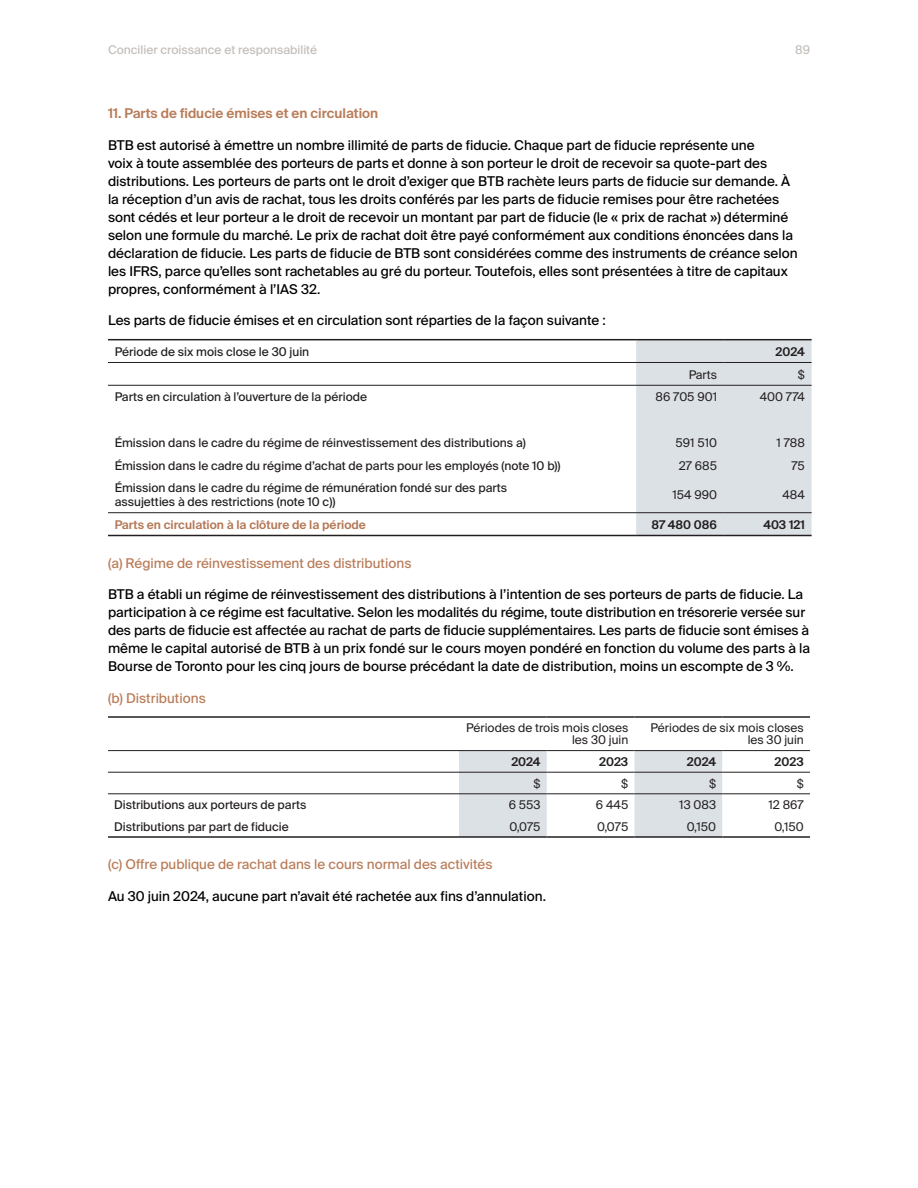
<style>
.page{position:relative;width:918px;height:1188px;background:#fff}
.page>*{position:absolute;margin:0;border:0;box-sizing:border-box;transform-origin:0 0}
.Body_MD_A{font:13.5px/18px "Suisse Intl";color:#000}
.Subtitle_MD_A_Terracotta_Reg{font:13.5px "Suisse Intl";color:#b97c58}
.Subtitle_MD_A_Terracotta_Bold{font:600 13.5px "Suisse Intl";color:#b97c58}
.Table_regular_left{font:12px "Suisse Intl";color:#231f20}
.Table_regular_right{font:12px/12px "Suisse Intl";color:#231f20;text-align:right}
.Table_terracotta{font:600 12px "Suisse Intl";color:#b57957}
.t1{font:12px "Suisse Intl";color:#c4bdb8}
.Table_bold_right{font:600 12px "Suisse Intl";color:#231f20}
</style>
<div class="page">
<div style="left:636px;top:340px;width:176px;height:195px;background:#dce1e6"></div>
<hr style="left:108px;top:339px;width:528px;height:1px;background:#231f20">
<hr style="left:636px;top:339px;width:88px;height:1px;background:#231f20">
<hr style="left:724px;top:339px;width:88px;height:1px;background:#231f20">
<hr style="left:108px;top:362px;width:528px;height:1px;background:#231f20">
<hr style="left:636px;top:362px;width:88px;height:1px;background:#231f20">
<hr style="left:724px;top:362px;width:88px;height:1px;background:#231f20">
<hr style="left:108px;top:385px;width:528px;height:1px;background:#231f20">
<hr style="left:636px;top:385px;width:88px;height:1px;background:#231f20">
<hr style="left:724px;top:385px;width:88px;height:1px;background:#231f20">
<hr style="left:108px;top:512px;width:528px;height:1px;background:#231f20">
<hr style="left:108px;top:535px;width:528px;height:1px;background:#231f20">
<hr style="left:636px;top:512px;width:88px;height:1px;background:#231f20">
<hr style="left:724px;top:512px;width:88px;height:1px;background:#231f20">
<hr style="left:636px;top:535px;width:88px;height:1px;background:#231f20">
<hr style="left:724px;top:535px;width:88px;height:1px;background:#231f20">
<svg style="left:459px;top:751px;width:263px;height:85px"></svg>
<hr style="left:108px;top:716px;width:351px;height:2px;background:#231f20">
<hr style="left:459px;top:716px;width:88px;height:2px;background:#231f20">
<hr style="left:547px;top:716px;width:87px;height:2px;background:#231f20">
<hr style="left:634px;top:716px;width:88px;height:2px;background:#231f20">
<hr style="left:722px;top:716px;width:88px;height:2px;background:#231f20">
<hr style="left:108px;top:750px;width:351px;height:1px;background:#231f20">
<hr style="left:108px;top:772px;width:351px;height:1px;background:#231f20">
<hr style="left:459px;top:750px;width:88px;height:1px;background:#231f20">
<hr style="left:459px;top:772px;width:88px;height:1px;background:#231f20">
<hr style="left:547px;top:750px;width:87px;height:1px;background:#231f20">
<hr style="left:547px;top:772px;width:87px;height:1px;background:#231f20">
<hr style="left:634px;top:750px;width:88px;height:1px;background:#231f20">
<hr style="left:634px;top:772px;width:88px;height:1px;background:#231f20">
<hr style="left:722px;top:750px;width:88px;height:1px;background:#231f20">
<hr style="left:722px;top:772px;width:88px;height:1px;background:#231f20">
<hr style="left:108px;top:794px;width:351px;height:1px;background:#231f20">
<hr style="left:459px;top:794px;width:88px;height:1px;background:#231f20">
<hr style="left:547px;top:794px;width:87px;height:1px;background:#231f20">
<hr style="left:634px;top:794px;width:88px;height:1px;background:#231f20">
<hr style="left:722px;top:794px;width:88px;height:1px;background:#231f20">
<hr style="left:108px;top:836px;width:351px;height:2px;background:#231f20">
<hr style="left:459px;top:836px;width:88px;height:2px;background:#231f20">
<hr style="left:547px;top:836px;width:87px;height:2px;background:#231f20">
<hr style="left:634px;top:836px;width:88px;height:2px;background:#231f20">
<hr style="left:722px;top:836px;width:88px;height:2px;background:#231f20">
<p class="t1" style="left:108px;top:42px;width:211px">Concilier croissance et responsabilité</p>
<p class="t1" style="left:795px;top:43px;width:16px">89</p>
<p class="Subtitle_MD_A_Terracotta_Bold" style="left:108px;top:106px;width:272px">11. Parts de fiducie émises et en circulation</p>
<p class="Body_MD_A" style="left:108px;top:136px;width:691px">BTB est autorisé à émettre un nombre illimité de parts de fiducie. Chaque part de fiducie représente une<br>voix à toute assemblée des porteurs de parts et donne à son porteur le droit de recevoir sa quote-part des distributions. Les porteurs de parts ont le droit d’exiger que BTB rachète leurs parts de fiducie sur demande. À la réception d’un avis de rachat, tous les droits conférés par les parts de fiducie remises pour être rachetées sont cédés et leur porteur a le droit de recevoir un montant par part de fiducie (le « prix de rachat ») déterminé selon une formule du marché. Le prix de rachat doit être payé conformément aux conditions énoncées dans la déclaration de fiducie. Les parts de fiducie de BTB sont considérées comme des instruments de créance selon les IFRS, parce qu’elles sont rachetables au gré du porteur. Toutefois, elles sont présentées à titre de capitaux propres, conformément à l’IAS 32.</p>
<p class="Body_MD_A" style="left:108px;top:312px;width:499px">Les parts de fiducie émises et en circulation sont réparties de la façon suivante :</p>
<p class="Table_regular_left" style="left:115px;top:345px;width:196px">Période de six mois close le 30 juin</p>
<p class="Table_bold_right" style="left:776px;top:345px;width:31px">2024</p>
<p class="Table_regular_right" style="left:689px;top:368px;width:30px">Parts</p>
<p class="Table_regular_right" style="left:798px;top:368px;width:9px">$</p>
<p class="Table_regular_left" style="left:115px;top:390px;width:254px">Parts en circulation à l’ouverture de la période</p>
<p class="Table_regular_right" style="left:656px;top:391px;width:63px">86 705 901</p>
<p class="Table_regular_right" style="left:760px;top:391px;width:47px">400 774</p>
<p class="Table_regular_left" style="left:115px;top:436px;width:413px">Émission dans le cadre du régime de réinvestissement des distributions a)</p>
<p class="Table_regular_right" style="left:676px;top:437px;width:43px">591 510</p>
<p class="Table_regular_right" style="left:776px;top:437px;width:30px">1 788</p>
<p class="Table_regular_left" style="left:115px;top:458px;width:447px">Émission dans le cadre du régime d’achat de parts pour les employés (note 10 b))</p>
<p class="Table_regular_right" style="left:679px;top:460px;width:40px">27 685</p>
<p class="Table_regular_right" style="left:791px;top:460px;width:15px">75</p>
<p class="Table_regular_left" style="left:115px;top:481px;width:394px">Émission dans le cadre du régime de rémunération fondé sur des parts</p>
<p class="Table_regular_left" style="left:115px;top:495px;width:222px">assujetties à des restrictions (note 10 c))</p>
<p class="Table_regular_right" style="left:673px;top:489px;width:46px">154 990</p>
<p class="Table_regular_right" style="left:782px;top:489px;width:24px">484</p>
<p class="Table_terracotta" style="left:115px;top:518px;width:253px">Parts en circulation à la clôture de la période</p>
<p class="Table_bold_right" style="left:651px;top:518px;width:67px">87 480 086</p>
<p class="Table_bold_right" style="left:763px;top:518px;width:43px">403 121</p>
<p class="Subtitle_MD_A_Terracotta_Reg" style="left:108px;top:555px;width:305px">(a) Régime de réinvestissement des distributions</p>
<p class="Body_MD_A" style="left:108px;top:586px;width:704px">BTB a établi un régime de réinvestissement des distributions à l’intention de ses porteurs de parts de fiducie. La participation à ce régime est facultative. Selon les modalités du régime, toute distribution en trésorerie versée sur des parts de fiducie est affectée au rachat de parts de fiducie supplémentaires. Les parts de fiducie sont émises à même le capital autorisé de BTB à un prix fondé sur le cours moyen pondéré en fonction du volume des parts à la Bourse de Toronto pour les cinq jours de bourse précédant la date de distribution, moins un escompte de 3 %.</p>
<p class="Subtitle_MD_A_Terracotta_Reg" style="left:108px;top:690px;width:99px">(b) Distributions</p>
<p class="Table_regular_right" style="left:466px;top:722px;width:164px">Périodes de trois mois closes les 30 juin</p>
<p class="Table_regular_right" style="left:651px;top:722px;width:155px">Périodes de six mois closes les 30 juin</p>
<p class="Table_bold_right" style="left:511px;top:755px;width:31px">2024</p>
<p class="Table_bold_right" style="left:599px;top:755px;width:31px">2023</p>
<p class="Table_bold_right" style="left:687px;top:755px;width:31px">2024</p>
<p class="Table_bold_right" style="left:775px;top:755px;width:31px">2023</p>
<p class="Table_regular_right" style="left:534px;top:778px;width:9px">$</p>
<p class="Table_regular_right" style="left:621px;top:778px;width:9px">$</p>
<p class="Table_regular_right" style="left:709px;top:778px;width:9px">$</p>
<p class="Table_regular_right" style="left:797px;top:778px;width:9px">$</p>
<p class="Table_regular_left" style="left:114px;top:798px;width:194px">Distributions aux porteurs de parts</p>
<p class="Table_regular_right" style="left:509px;top:799px;width:33px">6 553</p>
<p class="Table_regular_right" style="left:596px;top:799px;width:34px">6 445</p>
<p class="Table_regular_right" style="left:679px;top:799px;width:38px">13 083</p>
<p class="Table_regular_right" style="left:768px;top:799px;width:37px">12 867</p>
<p class="Table_regular_left" style="left:114px;top:820px;width:176px">Distributions par part de fiducie</p>
<p class="Table_regular_right" style="left:510px;top:821px;width:33px">0,075</p>
<p class="Table_regular_right" style="left:597px;top:821px;width:33px">0,075</p>
<p class="Table_regular_right" style="left:687px;top:821px;width:31px">0,150</p>
<p class="Table_regular_right" style="left:775px;top:821px;width:31px">0,150</p>
<p class="Subtitle_MD_A_Terracotta_Reg" style="left:108px;top:857px;width:386px">(c) Offre publique de rachat dans le cours normal des activités</p>
<p class="Body_MD_A" style="left:108px;top:887px;width:440px">Au 30 juin 2024, aucune part n’avait été rachetée aux fins d’annulation.</p>
</div>
